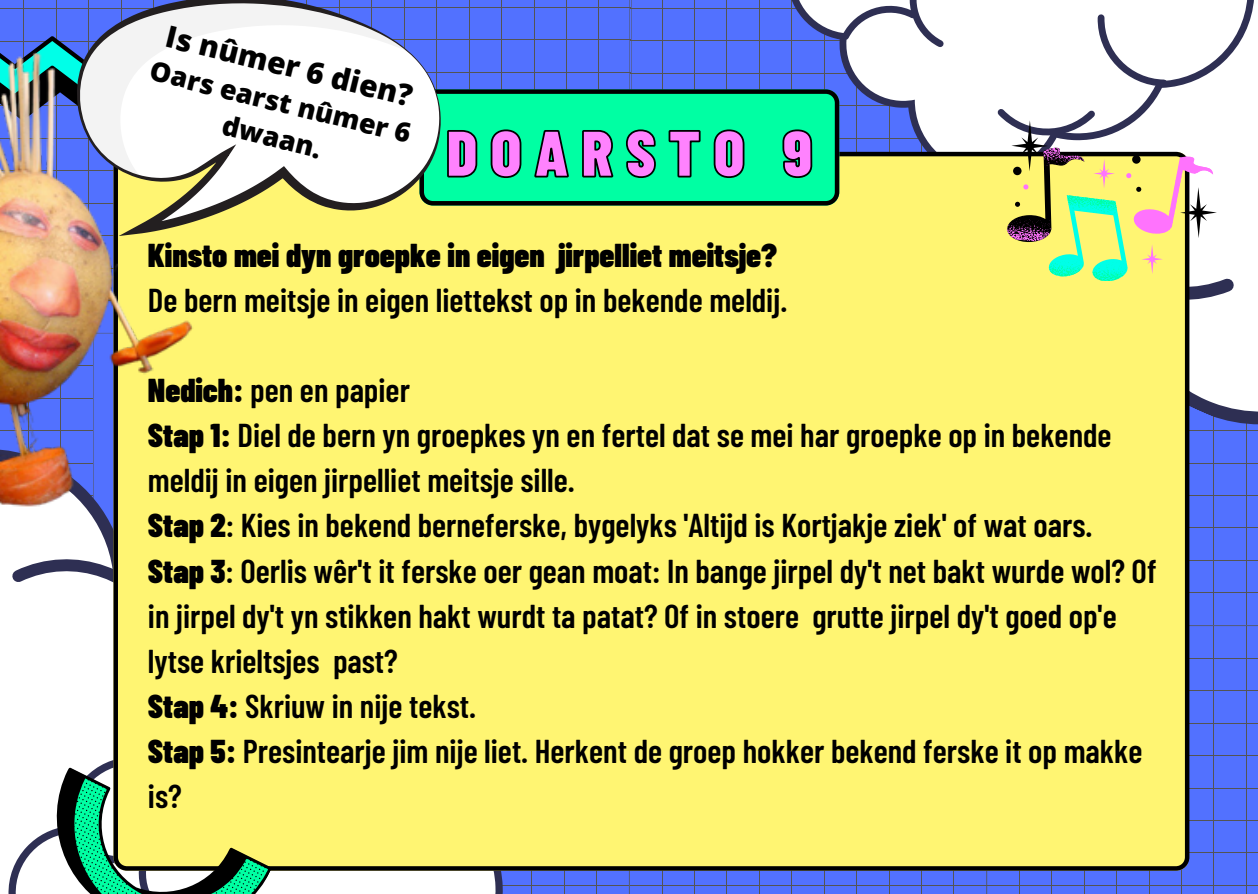
<style>
.page{position:relative;width:1258px;height:894px;background:#fff}
.page>*{position:absolute;margin:0;border:0;box-sizing:border-box;transform-origin:0 0}
.t1{font:900 65.4px "Barlow Condensed";letter-spacing:.19em;color:#ff82fe}
.t2{font:600 33px/45px "Barlow Condensed";color:#000}
.t3{font:900 33px "Barlow Condensed";color:#000}
.t4{font:800 30px "Open Sans";color:#000}
.t5{font:800 27px/36px "Open Sans";color:#000;text-align:center}
.s1{font-weight:900}
</style>
<div class="page">
<hr style="left:0;top:8px;width:283px;height:1px;background:#545454">
<hr style="left:24px;top:0;width:1px;height:333px;background:#545454">
<div style="left:470px;top:0;width:159px;height:89px;background:#5271ff"></div>
<hr style="left:275px;top:72px;width:356px;height:1px;background:#545454">
<hr style="left:275px;top:39px;width:356px;height:1px;background:#545454">
<hr style="left:275px;top:7px;width:356px;height:1px;background:#545454">
<hr style="left:599px;top:0;width:1px;height:234px;background:#545454">
<hr style="left:566px;top:0;width:1px;height:234px;background:#545454">
<hr style="left:534px;top:0;width:1px;height:234px;background:#545454">
<hr style="left:501px;top:0;width:1px;height:234px;background:#545454">
<svg style="left:509px;top:870px;width:120px;height:23px;background:#516dec"></svg>
<hr style="left:272px;top:884px;width:357px;height:1px;background:#545454">
<hr style="left:596px;top:625px;width:1px;height:268px;background:#545454">
<hr style="left:564px;top:625px;width:1px;height:268px;background:#545454">
<hr style="left:532px;top:625px;width:1px;height:268px;background:#545454">
<div style="left:629px;top:0;width:111px;height:89px;background:#5271ff"></div>
<hr style="left:630px;top:73px;width:356px;height:1px;background:#545454">
<hr style="left:630px;top:40px;width:356px;height:1px;background:#545454">
<hr style="left:630px;top:8px;width:356px;height:1px;background:#545454">
<hr style="left:727px;top:0;width:1px;height:268px;background:#545454">
<hr style="left:694px;top:0;width:1px;height:268px;background:#545454">
<hr style="left:662px;top:0;width:1px;height:268px;background:#545454">
<svg style="left:629px;top:870px;width:357px;height:23px;background:#516dec"></svg>
<hr style="left:630px;top:884px;width:356px;height:1px;background:#545454">
<hr style="left:954px;top:625px;width:1px;height:268px;background:#545454">
<hr style="left:921px;top:625px;width:1px;height:268px;background:#545454">
<hr style="left:889px;top:625px;width:1px;height:268px;background:#545454">
<hr style="left:856px;top:625px;width:1px;height:268px;background:#545454">
<hr style="left:824px;top:625px;width:1px;height:268px;background:#545454">
<hr style="left:791px;top:625px;width:1px;height:268px;background:#545454">
<hr style="left:759px;top:625px;width:1px;height:268px;background:#545454">
<hr style="left:727px;top:625px;width:1px;height:268px;background:#545454">
<hr style="left:694px;top:625px;width:1px;height:268px;background:#545454">
<hr style="left:662px;top:625px;width:1px;height:268px;background:#545454">
<div style="left:1189px;top:512px;width:69px;height:113px;background:#5271ff"></div>
<hr style="left:987px;top:592px;width:271px;height:1px;background:#545454">
<hr style="left:987px;top:560px;width:271px;height:1px;background:#545454">
<hr style="left:987px;top:527px;width:271px;height:1px;background:#545454">
<hr style="left:1246px;top:268px;width:1px;height:357px;background:#545454">
<hr style="left:1213px;top:268px;width:1px;height:357px;background:#545454">
<div style="left:986px;top:625px;width:272px;height:268px;background:#5271ff"></div>
<hr style="left:987px;top:884px;width:271px;height:1px;background:#545454">
<hr style="left:987px;top:852px;width:271px;height:1px;background:#545454">
<hr style="left:987px;top:820px;width:271px;height:1px;background:#545454">
<hr style="left:987px;top:787px;width:271px;height:1px;background:#545454">
<hr style="left:987px;top:755px;width:271px;height:1px;background:#545454">
<hr style="left:987px;top:722px;width:271px;height:1px;background:#545454">
<hr style="left:987px;top:690px;width:271px;height:1px;background:#545454">
<hr style="left:987px;top:657px;width:271px;height:1px;background:#545454">
<hr style="left:1246px;top:625px;width:1px;height:268px;background:#545454">
<hr style="left:1213px;top:625px;width:1px;height:268px;background:#545454">
<hr style="left:1181px;top:625px;width:1px;height:268px;background:#545454">
<hr style="left:1149px;top:625px;width:1px;height:268px;background:#545454">
<hr style="left:1116px;top:625px;width:1px;height:268px;background:#545454">
<hr style="left:1084px;top:625px;width:1px;height:268px;background:#545454">
<hr style="left:1051px;top:625px;width:1px;height:268px;background:#545454">
<hr style="left:1019px;top:625px;width:1px;height:268px;background:#545454">
<svg style="left:12px;top:512px;width:101px;height:70px"></svg>
<svg style="left:740px;top:0;width:518px;height:512px;fill:#5271ff"></svg>
<svg style="left:8px;top:857px;width:501px;height:36px"></svg>
<svg style="left:783px;top:0;width:475px;height:184px;fill:#5271ff"></svg>
<div style="left:113px;top:205px;width:1076px;height:664px;background:#fff572"></div>
<svg style="left:470px;top:89px;width:366px;height:116px;background:#00d588"></svg>
<svg style="left:19px;top:671px;width:399px;height:222px"></svg>
<svg style="left:470px;top:122px;width:343px;height:66px;background:#00e491"></svg>
<svg style="left:836px;top:0;width:415px;height:335px"></svg>
<svg style="left:38px;top:0;width:427px;height:315px"></svg>
<img style="left:0;top:31px;width:194px;height:481px">
<p class="t4" style="left:172px;top:15px;width:254px;rotate:14deg">Is nûmer 6 dien?</p>
<p class="t5" style="left:155px;top:51px;width:269px;rotate:14deg">Oars earst nûmer 6 dwaan.</p>
<p class="t1" style="left:446px;top:111px;width:368px">DOARSTO 9</p>
<p class="t3" style="left:148px;top:234px;width:631px">Kinsto mei dyn groepke in eigen jirpelliet meitsje?</p>
<p class="t2" style="left:148px;top:276px;width:641px">De bern meitsje in eigen liettekst op in bekende meldij.</p>
<p class="t2" style="left:148px;top:366px;width:264px"><span class="s1">Nedich:</span> pen en papier</p>
<p class="t2" style="left:148px;top:411px;width:965px"><span class="s1">Stap 1:</span> Diel de bern yn groepkes yn en fertel dat se mei har groepke op in bekende meldij in eigen jirpelliet meitsje sille.</p>
<p class="t2" style="left:148px;top:501px;width:946px"><span class="s1">Stap 2</span>: Kies in bekend berneferske, bygelyks 'Altijd is Kortjakje ziek' of wat oars.</p>
<p class="t2" style="left:148px;top:546px;width:1010px"><span class="s1">Stap 3</span>: Oerlis wêr't it ferske oer gean moat: In bange jirpel dy't net bakt wurde wol? Of in jirpel dy't yn stikken hakt wurdt ta patat? Of in stoere grutte jirpel dy't goed op'e lytse krieltsjes past?</p>
<p class="t2" style="left:148px;top:681px;width:330px"><span class="s1">Stap 4:</span> Skriuw in nije tekst.</p>
<p class="t2" style="left:148px;top:726px;width:996px"><span class="s1">Stap 5:</span> Presintearje jim nije liet. Herkent de groep hokker bekend ferske it op makke is?</p>
</div>
